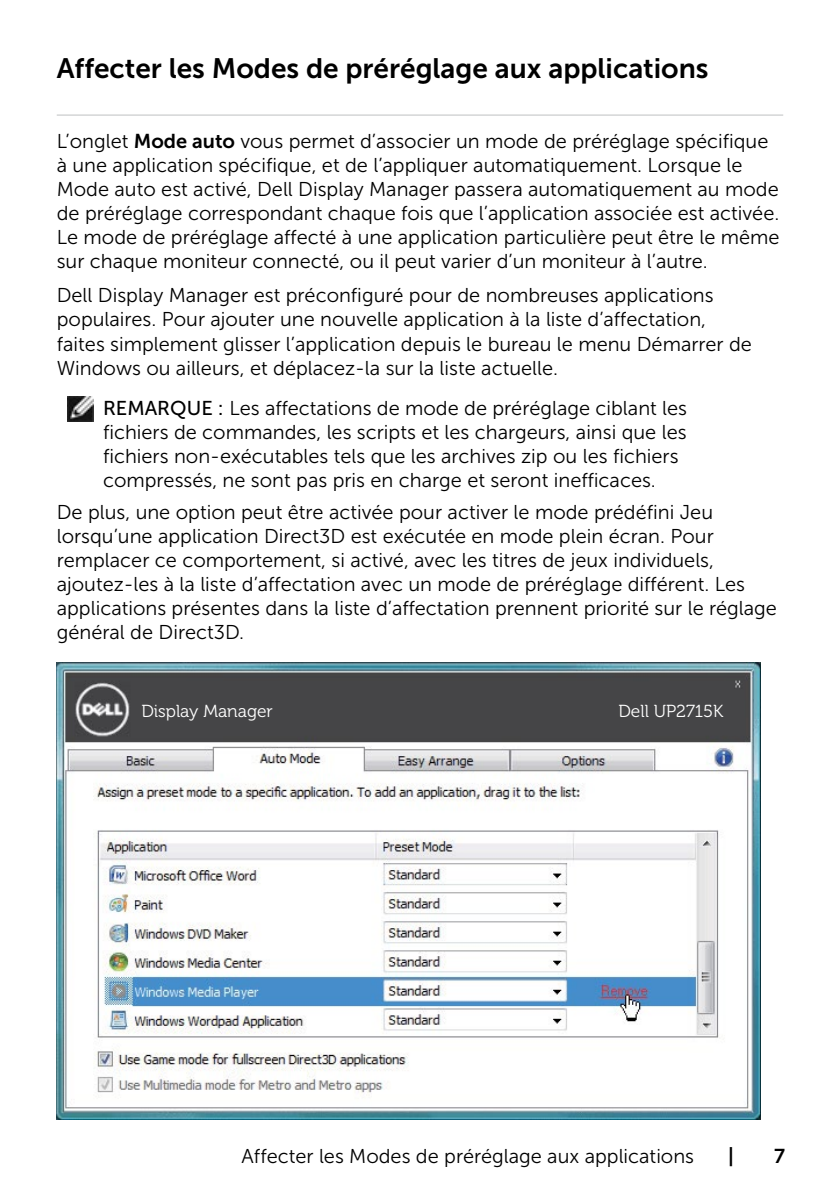
<style>
.page{position:relative;width:840px;height:1191px;background:#fff}
.page>*{position:absolute;margin:0;border:0;box-sizing:border-box;transform-origin:0 0}
.Head1{font:28px "Museo Sans For Dell 700";color:#000}
.內文{font:20px/24px "Museo Sans For Dell 300";color:#000}
.t1{font:20px "Museo Sans For Dell 700";color:#000}
.t2{font:17.4px "Museo For Dell 300";color:#fff}
.s1{font-family:"Museo Sans For Dell 700"}
.s2{font-family:"Museo Sans For Dell 500"}
</style>
<div class="page">
<hr style="left:57px;top:115px;width:725px;height:1px;background:#bec0c2">
<img style="left:67px;top:396px;width:26px;height:25px">
<img style="left:57px;top:663px;width:703px;height:456px">
<p class="Head1" style="left:57px;top:52px;width:653px">Affecter les Modes de préréglage aux applications</p>
<p class="內文" style="left:57px;top:130px;width:724px">L’onglet <span class="s1">Mode auto</span> vous permet d’associer un mode de préréglage spécifique à une application spécifique, et de l’appliquer automatiquement. Lorsque le Mode auto est activé, Dell Display Manager passera automatiquement au mode de préréglage correspondant chaque fois que l’application associée est activée.<br>Le mode de préréglage affecté à une application particulière peut être le même sur chaque moniteur connecté, ou il peut varier d’un moniteur à l’autre.</p>
<p class="內文" style="left:57px;top:284px;width:696px">Dell Display Manager est préconfiguré pour de nombreuses applications populaires. Pour ajouter une nouvelle application à la liste d’affectation, faites simplement glisser l’application depuis le bureau le menu Démarrer de Windows ou ailleurs, et déplacez-la sur la liste actuelle.</p>
<p class="內文" style="left:103px;top:396px;width:585px"><span class="s2">REMARQUE :</span> Les affectations de mode de préréglage ciblant les fichiers de commandes, les scripts et les chargeurs, ainsi que les fichiers non-exécutables tels que les archives zip ou les fichiers compressés, ne sont pas pris en charge et seront inefficaces.</p>
<p class="內文" style="left:57px;top:500px;width:721px">De plus, une option peut être activée pour activer le mode prédéfini Jeu lorsqu’une application Direct3D est exécutée en mode plein écran. Pour remplacer ce comportement, si activé, avec les titres de jeux individuels, ajoutez-les à la liste d’affectation avec un mode de préréglage différent. Les applications présentes dans la liste d’affectation prennent priorité sur le réglage général de Direct3D.</p>
<p class="t2" style="left:141px;top:701px;width:133px">Display Manager</p>
<p class="t2" style="left:618px;top:701px;width:106px">Dell UP2715K</p>
<p class="內文" style="left:241px;top:1143px;width:454px">Affecter les Modes de préréglage aux applications</p>
<p class="t1" style="left:727px;top:1144px;width:7px">|</p>
<p class="t1" style="left:773px;top:1144px;width:12px">7</p>
</div>
